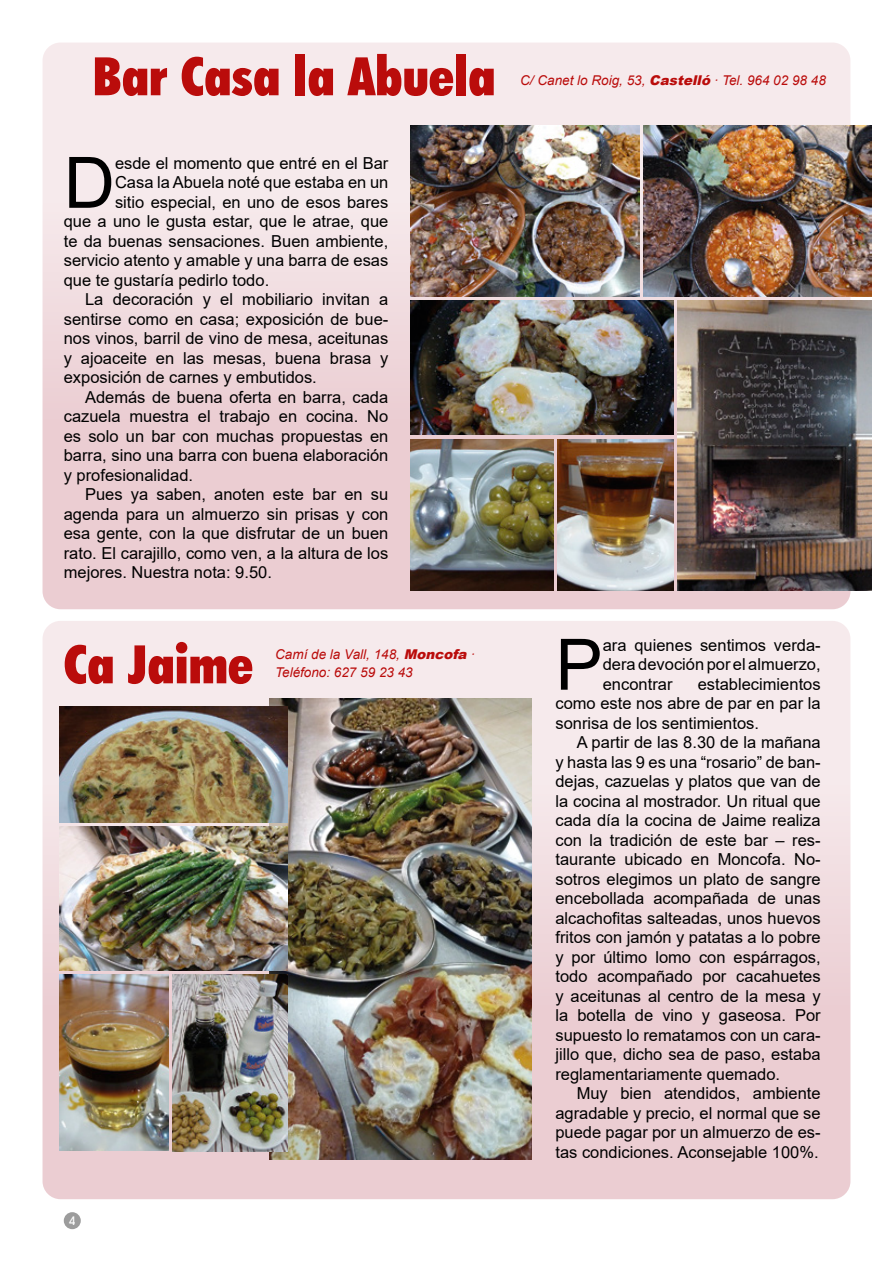
<style>
.page{position:relative;width:893px;height:1263px;background:#fff}
.page>*{position:absolute;margin:0;border:0;box-sizing:border-box;transform-origin:0 0}
.t1{font:70.95px "Arial";color:#000}
.t2{font:900 condensed 53.1px "Futura BT";color:#ba0c0b}
.t3{font:16.5px/19.5px "Arial";color:#000;text-align:justify}
.t4{font:italic 13.5px/18px "Arial";color:#ba0c0b}
.t5{font:500 12px "Avant Garde IT Cby BT";color:#fff}
.s1{font-weight:900}
</style>
<div class="page">
<div style="left:43px;top:621px;width:807px;height:578px;background:linear-gradient(to bottom,#f8eff1,#e7c5cb);border-radius:18px"></div>
<img style="left:269px;top:698px;width:263px;height:461px">
<div style="left:43px;top:43px;width:807px;height:566px;background:linear-gradient(to bottom,#f8eff0,#e7c5cb);border-radius:18px"></div>
<img style="left:60px;top:707px;width:228px;height:115px">
<img style="left:60px;top:974px;width:108px;height:177px">
<img style="left:60px;top:826px;width:228px;height:144px">
<img style="left:172px;top:974px;width:116px;height:177px">
<img style="left:677px;top:301px;width:195px;height:290px">
<img style="left:411px;top:301px;width:262px;height:134px">
<img style="left:643px;top:125px;width:229px;height:172px">
<img style="left:411px;top:125px;width:228px;height:172px">
<img style="left:411px;top:439px;width:142px;height:152px">
<img style="left:557px;top:439px;width:116px;height:152px">
<div style="left:64px;top:1212px;width:17px;height:17px;background:#9c9c9c;border-radius:50%"></div>
<h2 class="t2" style="left:93px;top:44px;width:404px">Bar Casa la Abuela</h2>
<h1 class="t1" style="left:64px;top:134px;width:53px">D</h1>
<p class="t3" style="left:115px;top:153px;width:275px">esde el momento que entré en el Bar</p>
<p class="t3" style="left:115px;top:173px;width:275px">Casa la Abuela noté que estaba en un</p>
<p class="t3" style="left:115px;top:192px;width:275px">sitio especial, en uno de esos bares</p>
<p class="t3" style="left:64px;top:212px;width:326px">que a uno le gusta estar, que le atrae, que</p>
<p class="t3" style="left:64px;top:231px;width:326px">te da buenas sensaciones. Buen ambiente,</p>
<p class="t3" style="left:64px;top:251px;width:326px">servicio atento y amable y una barra de esas</p>
<p class="t3" style="left:64px;top:270px;width:207px">que te gustaría pedirlo todo.</p>
<p class="t3" style="left:85px;top:290px;width:305px">La decoración y el mobiliario invitan a</p>
<p class="t3" style="left:64px;top:309px;width:326px">sentirse como en casa; exposición de bue-</p>
<p class="t3" style="left:64px;top:329px;width:326px">nos vinos, barril de vino de mesa, aceitunas</p>
<p class="t3" style="left:64px;top:348px;width:326px">y ajoaceite en las mesas, buena brasa y</p>
<p class="t3" style="left:64px;top:368px;width:255px">exposición de carnes y embutidos.</p>
<p class="t3" style="left:85px;top:387px;width:305px">Además de buena oferta en barra, cada</p>
<p class="t3" style="left:64px;top:407px;width:326px">cazuela muestra el trabajo en cocina. No</p>
<p class="t3" style="left:64px;top:426px;width:326px">es solo un bar con muchas propuestas en</p>
<p class="t3" style="left:64px;top:446px;width:326px">barra, sino una barra con buena elaboración</p>
<p class="t3" style="left:64px;top:465px;width:131px">y profesionalidad.</p>
<p class="t3" style="left:85px;top:485px;width:305px">Pues ya saben, anoten este bar en su</p>
<p class="t3" style="left:64px;top:504px;width:326px">agenda para un almuerzo sin prisas y con</p>
<p class="t3" style="left:64px;top:524px;width:326px">esa gente, con la que disfrutar de un buen</p>
<p class="t3" style="left:64px;top:543px;width:326px">rato. El carajillo, como ven, a la altura de los</p>
<p class="t3" style="left:64px;top:563px;width:210px">mejores. Nuestra nota: 9.50.</p>
<h2 class="t2" style="left:64px;top:632px;width:191px">Ca Jaime</h2>
<p class="t4" style="left:275px;top:646px;width:201px">Camí de la Vall, 148, <span class="s1">Moncofa</span> ·<br>Teléfono: 627 59 23 43</p>
<p class="t5" style="left:69px;top:1213px;width:8px">4</p>
<p class="t4" style="left:520px;top:71px;width:307px">C/ Canet lo Roig, 53, <span class="s1">Castelló</span> · Tel. 964 02 98 48</p>
<h1 class="t1" style="left:555px;top:616px;width:49px">P</h1>
<p class="t3" style="left:603px;top:635px;width:219px">ara quienes sentimos verda&shy;dera devoción por el almuerzo, encontrar</p>
<p class="t3" style="left:555px;top:674px;width:267px;text-indent:142px">establecimientos como este nos abre de par en par la sonrisa de los sentimientos.</p>
<p class="t3" style="left:555px;top:732px;width:267px;text-indent:21px">A partir de las 8.30 de la mañana y hasta las 9 es una “rosario” de ban&shy;dejas, cazuelas y platos que van de la cocina al mostrador. Un ritual que cada día la cocina de Jaime realiza con la tradición de este bar – res&shy;taurante ubicado en Moncofa. No&shy;sotros elegimos un plato de sangre encebollada acompañada de unas alcachofitas salteadas, unos huevos fritos con jamón y patatas a lo pobre y por último lomo con espárragos, todo acompañado por cacahuetes y aceitunas al centro de la mesa y la botella de vino y gaseosa. Por supuesto lo rematamos con un cara&shy;jillo que, dicho sea de paso, estaba reglamentariamente quemado.</p>
<p class="t3" style="left:555px;top:1084px;width:267px;text-indent:21px">Muy bien atendidos, ambiente agradable y precio, el normal que se puede pagar por un almuerzo de es&shy;tas condiciones. Aconsejable 100%.</p>
</div>
